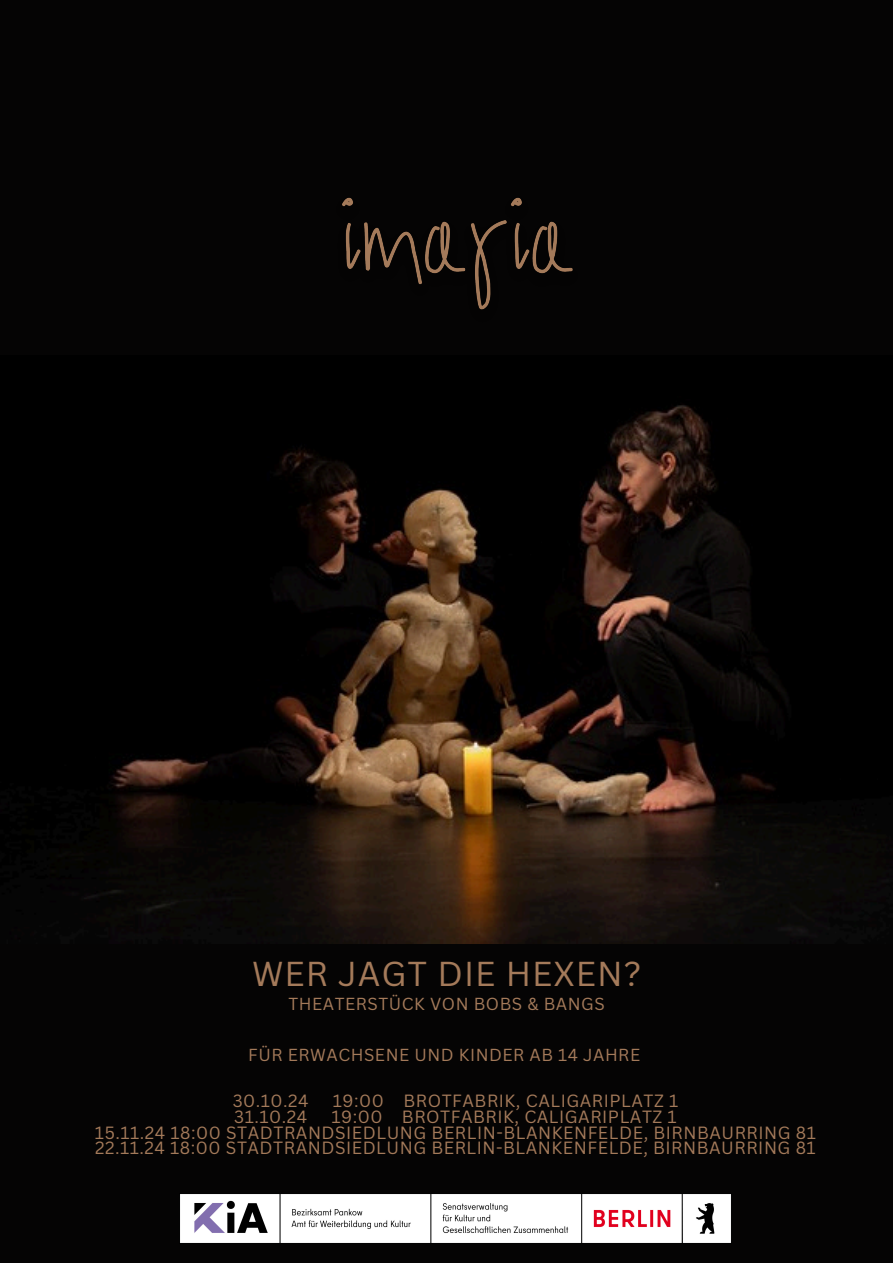
<style>
.page{position:relative;width:893px;height:1263px;background:#050404}
.page>*{position:absolute;margin:0;border:0;box-sizing:border-box;transform-origin:0 0}
.t1{font:33.67px "Canva Sans";letter-spacing:.03em;color:#a47a5a}
.t2{font:17.25px/15.7px "Canva Sans";letter-spacing:.03em;color:#a47a5a}
.t3{font:16.95px "Canva Sans";letter-spacing:.03em;color:#a47a5a}
</style>
<div class="page">
<img style="left:84px;top:405px;width:804px;height:538px">
<img style="left:180px;top:1194px;width:551px;height:49px">
<img style="left:342px;top:197px;width:231px;height:113px">
<p class="t1" style="left:252px;top:949px;width:391px">WER JAGT DIE HEXEN?</p>
<p class="t3" style="left:288px;top:992px;width:318px">THEATERSTÜCK VON BOBS &amp; BANGS</p>
<p class="t3" style="left:248px;top:1043px;width:393px">FÜR ERWACHSENE UND KINDER AB 14 JAHRE</p>
<p class="t2" style="left:233px;top:1092px;width:77px">30.10.24</p>
<p class="t2" style="left:333px;top:1092px;width:347px">19:00 BROTFABRIK, CALIGARIPLATZ 1</p>
<p class="t2" style="left:234px;top:1108px;width:74px">31.10.24</p>
<p class="t2" style="left:331px;top:1108px;width:347px">19:00 BROTFABRIK, CALIGARIPLATZ 1</p>
<p class="t2" style="left:95px;top:1124px;width:722px">15.11.24 18:00 STADTRANDSIEDLUNG BERLIN-BLANKENFELDE, BIRNBAURRING 81<br>22.11.24 18:00 STADTRANDSIEDLUNG BERLIN-BLANKENFELDE, BIRNBAURRING 81</p>
</div>
